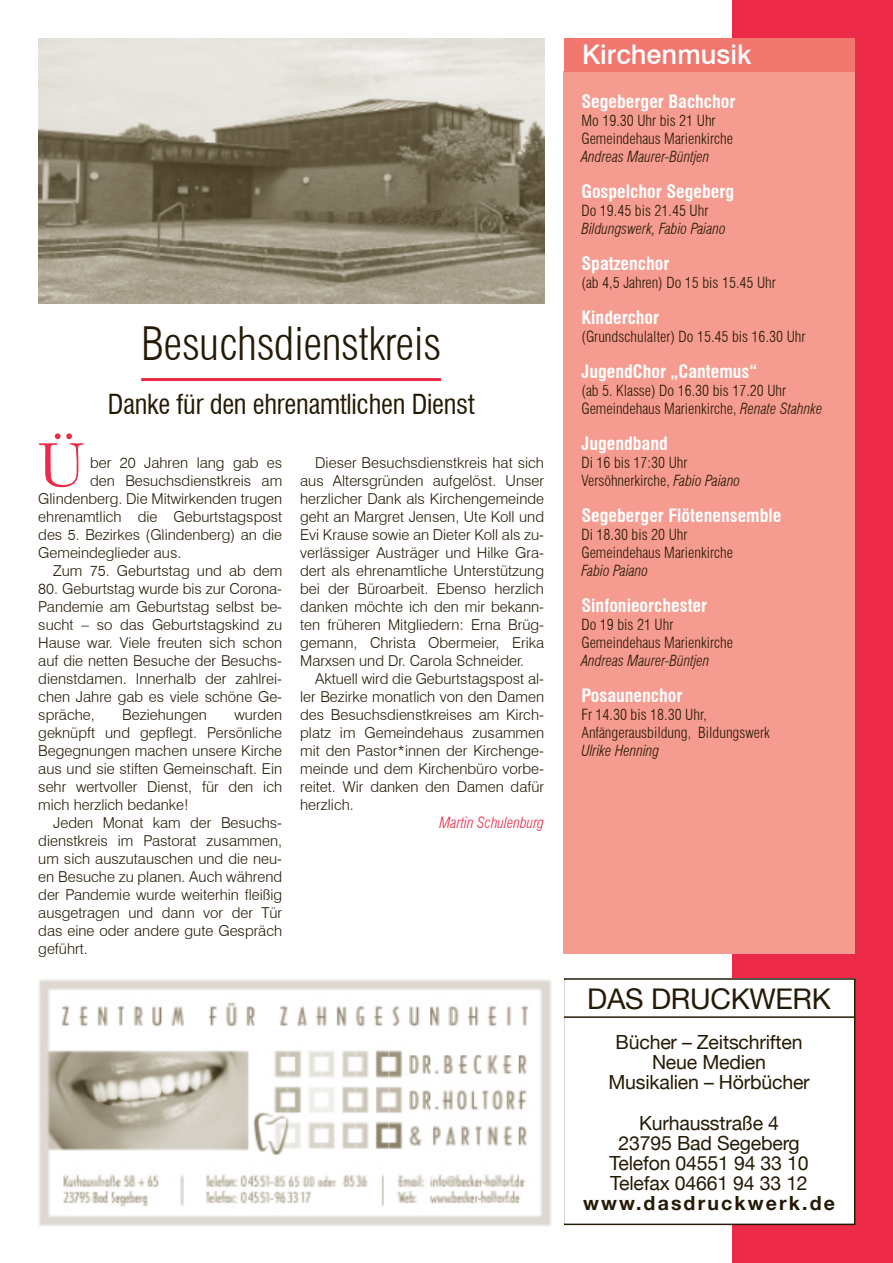
<style>
.page{position:relative;width:893px;height:1263px;background:#fff}
.page>*{position:absolute;margin:0;border:0;box-sizing:border-box;transform-origin:0 0}
.t1{font:68.25px "Garamond";color:#ed2a47}
.t2{font:300 condensed 45px "Swiss 721 BT";letter-spacing:-.01em;color:#251a05}
.t3{font:28.5px "Helvetica Neue";letter-spacing:-.01em;color:#251a05}
.t4{font:condensed 27px "Swiss 721 BT";letter-spacing:-.01em;color:#251a05}
.t5{font:500 27px "Swiss 721 BT";color:#fff}
.t6{font:19.5px/20.1px "Helvetica Neue";letter-spacing:-.01em;color:#251a05;text-align:center}
.t7{font:700 19.5px "Helvetica Neue";letter-spacing:.11em;color:#251a05}
.t8{font:700 condensed 18px "Swiss 721 BT";color:#fff}
.t9{font:300 15px/18px "Swiss 721 BT";color:#251a05;text-align:justify}
.t10{font:300 condensed 15px/18px "Swiss 721 BT";color:#251a05}
.t11{font:italic 300 condensed 15px "Swiss 721 BT";color:#251a05}
.t12{font:italic 300 condensed 15px "Swiss 721 BT";color:#ed2a47}
.s1{font-style:italic}
</style>
<div class="page">
<div style="left:732px;top:0;width:161px;height:1263px;background:#ed2a47"></div>
<div style="left:563px;top:71px;width:292px;height:883px;background:#f69b90"></div>
<div style="left:564px;top:38px;width:291px;height:34px;background:#f2776f"></div>
<div style="left:564px;top:979px;width:291px;height:245px;background:#fff"></div>
<hr style="left:563px;top:1016px;width:292px;height:2px;background:#251a05">
<div style="left:563px;top:978px;width:292px;height:247px;border:2px solid #251a05"></div>
<img style="left:39px;top:979px;width:512px;height:247px">
<hr style="left:141px;top:378px;width:300px;height:3px;background:#ed2a47">
<img style="left:38px;top:38px;width:506px;height:265px">
<h2 class="t2" style="left:141px;top:326px;width:301px">Besuchsdienstkreis</h2>
<h3 class="t4" style="left:108px;top:393px;width:368px">Danke für den ehrenamtlichen Dienst</h3>
<h1 class="t1" style="left:38px;top:441px;width:50px">Ü</h1>
<p class="t9" style="left:90px;top:455px;width:193px">ber 20 Jahren lang gab es</p>
<p class="t9" style="left:90px;top:473px;width:193px">den Besuchsdienstkreis am</p>
<p class="t9" style="left:38px;top:491px;width:245px">Glindenberg. Die Mitwirkenden trugen</p>
<p class="t9" style="left:38px;top:509px;width:245px">ehrenamtlich die Geburtstagspost</p>
<p class="t9" style="left:38px;top:527px;width:245px">des 5. Bezirkes (Glindenberg) an die</p>
<p class="t9" style="left:38px;top:545px;width:145px">Gemeindeglieder aus.</p>
<p class="t9" style="left:53px;top:563px;width:230px">Zum 75. Geburtstag und ab dem</p>
<p class="t9" style="left:38px;top:581px;width:245px">80. Geburtstag wurde bis zur Corona-Pandemie am Geburtstag selbst be&shy;sucht – so das Geburtstagskind zu Hause war. Viele freuten sich schon auf die netten Besuche der Besuchs&shy;dienstdamen. Innerhalb der zahlrei&shy;chen Jahre gab es viele schöne Ge&shy;spräche,</p>
<p class="t9" style="left:38px;top:707px;width:245px;text-indent:196px">wurden geknüpft und gepflegt. Persönliche Begegnungen machen unsere Kirche aus und sie stiften Gemeinschaft. Ein sehr wertvoller Dienst, für den ich mich herzlich bedanke!</p>
<p class="t9" style="left:38px;top:815px;width:245px;text-indent:15px">Jeden Monat kam der Besuchs&shy;dienstkreis im Pastorat zusammen, um sich auszutauschen und die neu&shy;en Besuche zu planen. Auch während der Pandemie wurde weiterhin fleißig ausgetragen und dann vor der Tür das eine oder andere gute Gespräch geführt.</p>
<p class="t9" style="left:122px;top:707px;width:86px">Beziehungen</p>
<p class="t9" style="left:300px;top:455px;width:245px;text-indent:15px">Dieser Besuchsdienstkreis hat sich aus Altersgründen aufgelöst. Unser herzlicher Dank als Kirchengemeinde geht an Margret Jensen, Ute Koll und Evi Krause sowie an Dieter Koll als zu&shy;verlässiger Austräger und Hilke Gra&shy;dert als ehrenamtliche Unterstützung bei der Büroarbeit. Ebenso herzlich danken möchte ich den mir bekann&shy;ten früheren Mitgliedern: Erna Brüg&shy;gemann, Christa Obermeier, Erika Marxsen und Dr. Carola Schneider.</p>
<p class="t9" style="left:300px;top:671px;width:245px;text-indent:15px">Aktuell wird die Geburtstagspost al&shy;ler Bezirke monatlich von den Damen des Besuchsdienstkreises am Kirch&shy;platz im Gemeindehaus zusammen mit den Pastor*innen der Kirchenge&shy;meinde und dem Kirchenbüro vorbe&shy;reitet. Wir danken den Damen dafür herzlich.</p>
<p class="t12" style="left:440px;top:817px;width:106px">Martin Schulenburg</p>
<h3 class="t5" style="left:582px;top:43px;width:171px">Kirchenmusik</h3>
<p class="t8" style="left:581px;top:94px;width:156px">Segeberger Bachchor</p>
<p class="t10" style="left:581px;top:113px;width:153px">Mo 19.30 Uhr bis 21 Uhr<br>Gemeindehaus Marienkirche</p>
<p class="t11" style="left:581px;top:151px;width:130px">Andreas Maurer-Büntjen</p>
<p class="t8" style="left:581px;top:184px;width:154px">Gospelchor Segeberg</p>
<p class="t10" style="left:581px;top:203px;width:128px">Do 19.45 bis 21.45 Uhr</p>
<p class="t11" style="left:581px;top:223px;width:146px">Bildungswerk, Fabio Paiano</p>
<p class="t8" style="left:581px;top:256px;width:90px">Spatzenchor</p>
<p class="t10" style="left:581px;top:275px;width:196px">(ab 4,5 Jahren) Do 15 bis 15.45 Uhr</p>
<p class="t8" style="left:581px;top:310px;width:79px">Kinderchor</p>
<p class="t10" style="left:581px;top:329px;width:226px">(Grundschulalter) Do 15.45 bis 16.30 Uhr</p>
<p class="t8" style="left:581px;top:364px;width:178px">JugendChor „Cantemus“</p>
<p class="t10" style="left:581px;top:383px;width:243px">(ab 5. Klasse) Do 16.30 bis 17.20 Uhr<br>Gemeindehaus Marienkirche, <span class="s1">Renate Stahnke</span></p>
<p class="t8" style="left:581px;top:436px;width:88px">Jugendband</p>
<p class="t10" style="left:581px;top:455px;width:160px">Di 16 bis 17:30 Uhr<br>Versöhnerkirche, <span class="s1">Fabio Paiano</span></p>
<p class="t8" style="left:581px;top:508px;width:201px">Segeberger Flötenensemble</p>
<p class="t10" style="left:581px;top:527px;width:153px">Di 18.30 bis 20 Uhr<br>Gemeindehaus Marienkirche</p>
<p class="t11" style="left:581px;top:565px;width:68px">Fabio Paiano</p>
<p class="t8" style="left:581px;top:598px;width:127px">Sinfonieorchester</p>
<p class="t10" style="left:581px;top:617px;width:153px">Do 19 bis 21 Uhr<br>Gemeindehaus Marienkirche</p>
<p class="t11" style="left:581px;top:655px;width:130px">Andreas Maurer-Büntjen</p>
<p class="t8" style="left:581px;top:688px;width:103px">Posaunenchor</p>
<p class="t10" style="left:581px;top:707px;width:190px">Fr 14.30 bis 18.30 Uhr,<br>Anfängerausbildung, Bildungswerk</p>
<p class="t11" style="left:581px;top:745px;width:79px">Ulrike Henning</p>
<h3 class="t3" style="left:587px;top:982px;width:245px">DAS DRUCKWERK</h3>
<h3 class="t6" style="left:608px;top:1031px;width:203px">Bücher – Zeitschriften<br>Neue Medien<br>Musikalien – Hörbücher</h3>
<h3 class="t6" style="left:610px;top:1113px;width:200px">Kurhausstraße 4<br>23795 Bad Segeberg<br>Telefon 04551 94 33 10<br>Telefax 04661 94 33 12</h3>
<h3 class="t7" style="left:583px;top:1191px;width:253px">www.dasdruckwerk.de</h3>
</div>
